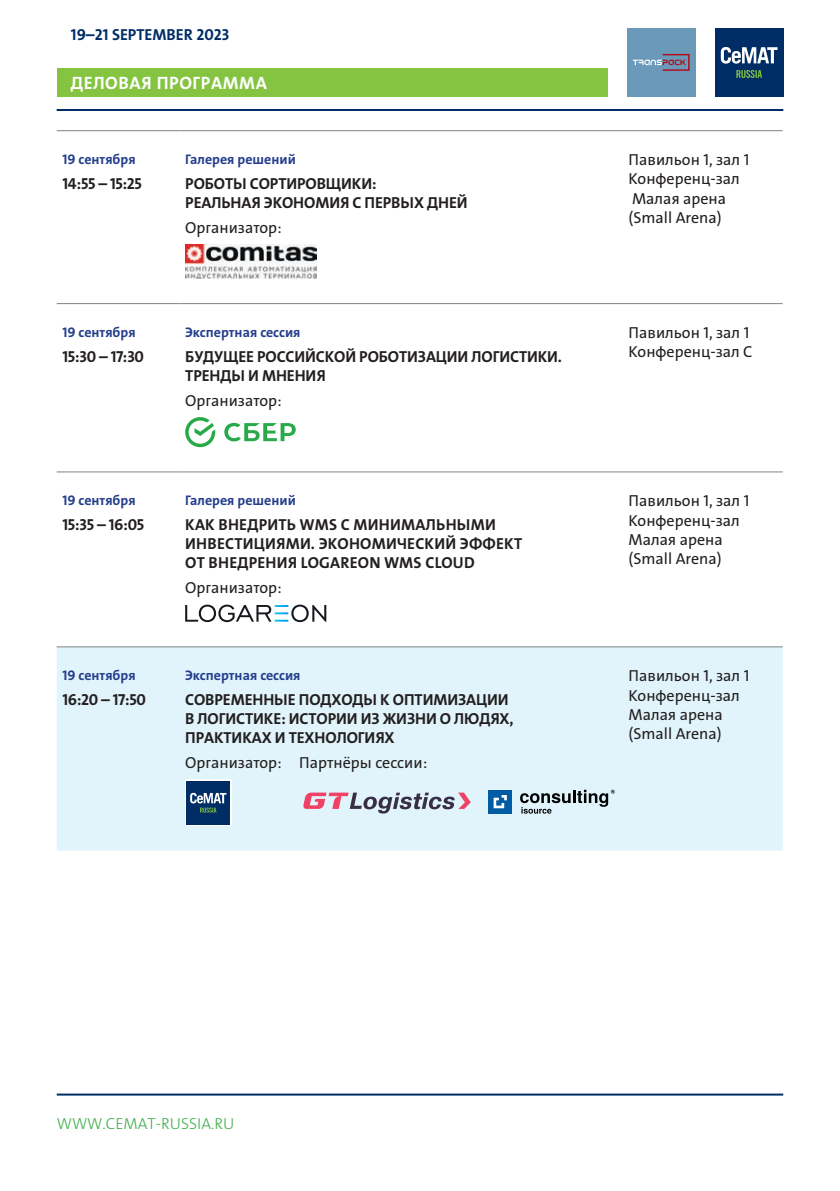
<style>
.page{position:relative;width:840px;height:1191px;background:#fff}
.page>*{position:absolute;margin:0;border:0;box-sizing:border-box;transform-origin:0 0}
.t1{font:18px "The Sans LP7 Bld";letter-spacing:.03em;color:#fff}
.t2{font:16px/19.2px "The Sans LP5 Plain";color:#231f20}
.t3{font:16px/19.2px "The Sans LP7 Bld";letter-spacing:-.005em;color:#231f20}
.t4{font:16px/19.2px "The Sans LP7 Bld";letter-spacing:.015em;color:#231f20}
.t5{font:16px "The Sans LP3 Lig";color:#40ae49}
.t6{font:16px "The Sans LP7 Bld";color:#002d66}
.t7{font:14px "The Sans LP7 Bld";color:#253f8e}
</style>
<div class="page">
<hr style="left:57px;top:1093px;width:725px;height:2px;background:#002d66">
<div style="left:714px;top:28px;width:68px;height:68px;background:#002d66"></div>
<svg style="left:720px;top:47px;width:57px;height:17px"></svg>
<svg style="left:736px;top:70px;width:25px;height:8px"></svg>
<hr style="left:57px;top:109px;width:725px;height:2px;background:#002d66">
<div style="left:57px;top:68px;width:550px;height:28px;background:#84c440"></div>
<div style="left:626px;top:28px;width:68px;height:68px;background:#6b99ba"></div>
<svg style="left:632px;top:54px;width:57px;height:17px"></svg>
<div style="left:57px;top:647px;width:725px;height:203px;background:#e1f4fc"></div>
<hr style="left:57px;top:130px;width:122px;height:1px;background:#808285">
<hr style="left:179px;top:130px;width:443px;height:1px;background:#808285">
<hr style="left:622px;top:130px;width:160px;height:1px;background:#808285">
<hr style="left:57px;top:303px;width:122px;height:1px;background:#808285">
<hr style="left:179px;top:303px;width:443px;height:1px;background:#808285">
<hr style="left:622px;top:303px;width:160px;height:1px;background:#808285">
<hr style="left:57px;top:471px;width:122px;height:1px;background:#808285">
<hr style="left:179px;top:471px;width:443px;height:1px;background:#808285">
<hr style="left:622px;top:471px;width:160px;height:1px;background:#808285">
<hr style="left:57px;top:646px;width:122px;height:1px;background:#808285">
<hr style="left:179px;top:646px;width:443px;height:1px;background:#808285">
<hr style="left:622px;top:646px;width:160px;height:1px;background:#808285">
<img style="left:185px;top:244px;width:131px;height:35px">
<svg style="left:185px;top:417px;width:30px;height:30px"></svg>
<svg style="left:224px;top:423px;width:71px;height:18px"></svg>
<svg style="left:185px;top:604px;width:141px;height:18px"></svg>
<div style="left:185px;top:779px;width:46px;height:46px;background:#fff"></div>
<div style="left:186px;top:781px;width:44px;height:43px;background:#002d66"></div>
<svg style="left:190px;top:793px;width:36px;height:19px"></svg>
<svg style="left:303px;top:792px;width:167px;height:21px;background:#beb0bf"></svg>
<div style="left:488px;top:789px;width:24px;height:24px;background:#015ca3"></div>
<svg style="left:493px;top:795px;width:13px;height:13px"></svg>
<svg style="left:520px;top:789px;width:94px;height:24px;background:#a7b5bb"></svg>
<p class="t6" style="left:71px;top:29px;width:160px">19–21 SEPTEMBER 2023</p>
<p class="t1" style="left:71px;top:76px;width:197px">ДЕЛОВАЯ ПРОГРАММА</p>
<p class="t7" style="left:62px;top:150px;width:75px">19 сентября</p>
<p class="t3" style="left:62px;top:174px;width:81px">14:55 – 15:25</p>
<p class="t7" style="left:185px;top:150px;width:112px">Галерея решений</p>
<p class="t3" style="left:185px;top:174px;width:284px">РОБОТЫ СОРТИРОВЩИКИ:<br>РЕАЛЬНАЯ ЭКОНОМИЯ С ПЕРВЫХ ДНЕЙ</p>
<p class="t2" style="left:185px;top:218px;width:98px">Организатор:</p>
<p class="t7" style="left:62px;top:323px;width:75px">19 сентября</p>
<p class="t3" style="left:62px;top:347px;width:83px">15:30 – 17:30</p>
<p class="t7" style="left:185px;top:323px;width:117px">Экспертная сессия</p>
<p class="t3" style="left:185px;top:347px;width:378px">БУДУЩЕЕ РОССИЙСКОЙ РОБОТИЗАЦИИ ЛОГИСТИКИ.<br>ТРЕНДЫ И МНЕНИЯ</p>
<p class="t2" style="left:185px;top:391px;width:98px">Организатор:</p>
<p class="t7" style="left:62px;top:491px;width:75px">19 сентября</p>
<p class="t3" style="left:62px;top:515px;width:83px">15:35 – 16:05</p>
<p class="t7" style="left:185px;top:491px;width:112px">Галерея решений</p>
<p class="t4" style="left:185px;top:515px;width:338px">КАК ВНЕДРИТЬ WMS С МИНИМАЛЬНЫМИ<br>ИНВЕСТИЦИЯМИ. ЭКОНОМИЧЕСКИЙ ЭФФЕКТ<br>ОТ ВНЕДРЕНИЯ LOGAREON WMS CLOUD</p>
<p class="t2" style="left:185px;top:578px;width:98px">Организатор:</p>
<p class="t7" style="left:62px;top:666px;width:75px">19 сентября</p>
<p class="t3" style="left:62px;top:690px;width:85px">16:20 – 17:50</p>
<p class="t7" style="left:185px;top:666px;width:117px">Экспертная сессия</p>
<p class="t3" style="left:185px;top:690px;width:329px">СОВРЕМЕННЫЕ ПОДХОДЫ К ОПТИМИЗАЦИИ<br>В ЛОГИСТИКЕ: ИСТОРИИ ИЗ ЖИЗНИ О ЛЮДЯХ,<br>ПРАКТИКАХ И ТЕХНОЛОГИЯХ</p>
<p class="t2" style="left:185px;top:753px;width:243px">Организатор: Партнёры сессии:</p>
<p class="t2" style="left:628px;top:150px;width:122px">Павильон 1, зал 1<br>Конференц-зал<br>Малая арена (Small Arena)</p>
<p class="t2" style="left:628px;top:323px;width:125px">Павильон 1, зал 1<br>Конференц-зал С</p>
<p class="t2" style="left:628px;top:491px;width:122px">Павильон 1, зал 1<br>Конференц-зал<br>Малая арена (Small Arena)</p>
<p class="t2" style="left:628px;top:666px;width:122px">Павильон 1, зал 1<br>Конференц-зал<br>Малая арена (Small Arena)</p>
<p class="t5" style="left:57px;top:1113px;width:179px">WWW.CEMAT-RUSSIA.RU</p>
</div>
